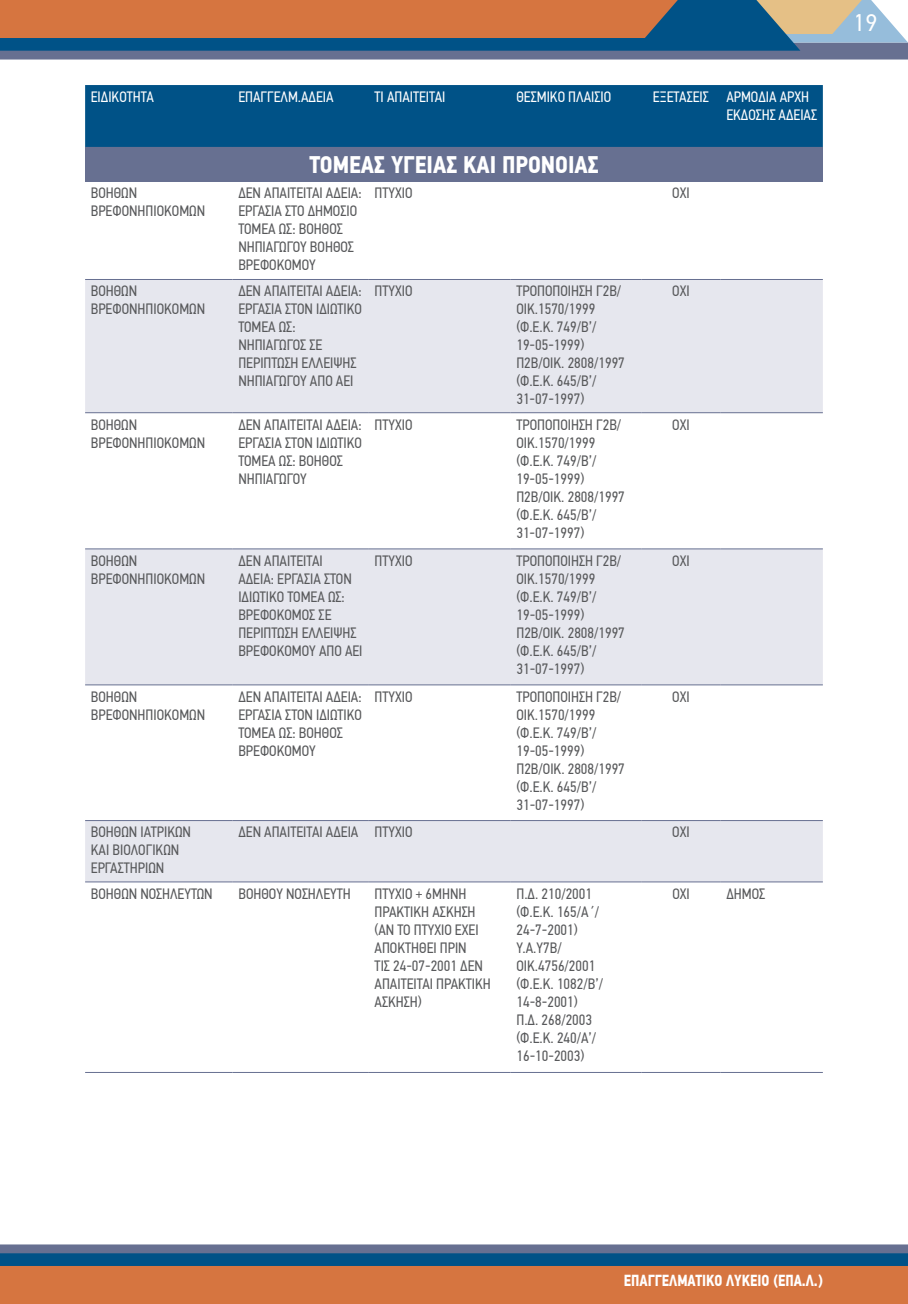
<style>
.page{position:relative;width:908px;height:1304px;background:#fff}
.page>*{position:absolute;margin:0;border:0;box-sizing:border-box;transform-origin:0 0}
.t1{font:700 24px "PF Din Text Cond Pro";color:#fff}
.t2{font:24px "PF Din Text Pro";color:#fff}
.t3{font:700 16px "PF Din Text Cond Pro";color:#fff;scale:.93 1}
.t4{font:15px/18px "PF Din Text Cond Pro";color:#58595b}
.t5{font:15px/18px "PF Din Text Cond Pro";color:#fff}
</style>
<div class="page">
<div style="left:0;top:43px;width:907px;height:17px;background:#677091"></div>
<svg style="left:0;top:0;width:907px;height:51px;background:#8f7466"></svg>
<div style="left:0;top:1244px;width:907px;height:17px;background:#677091"></div>
<svg style="left:0;top:1253px;width:907px;height:51px;background:#a06c52"></svg>
<div style="left:85px;top:85px;width:737px;height:62px;background:#005287"></div>
<div style="left:85px;top:147px;width:737px;height:34px;background:#677091"></div>
<svg style="left:85px;top:280px;width:737px;height:601px;fill:#e6e7ee"></svg>
<hr style="left:85px;top:181px;width:147px;height:1px;background:#677091">
<hr style="left:232px;top:181px;width:137px;height:1px;background:#677091">
<hr style="left:369px;top:181px;width:141px;height:1px;background:#677091">
<hr style="left:510px;top:181px;width:131px;height:1px;background:#677091">
<hr style="left:641px;top:181px;width:79px;height:1px;background:#677091">
<hr style="left:720px;top:181px;width:102px;height:1px;background:#677091">
<hr style="left:85px;top:279px;width:147px;height:1px;background:#677091">
<hr style="left:232px;top:279px;width:137px;height:1px;background:#677091">
<hr style="left:369px;top:279px;width:141px;height:1px;background:#677091">
<hr style="left:510px;top:279px;width:131px;height:1px;background:#677091">
<hr style="left:641px;top:279px;width:79px;height:1px;background:#677091">
<hr style="left:720px;top:279px;width:102px;height:1px;background:#677091">
<hr style="left:85px;top:412px;width:147px;height:1px;background:#677091">
<hr style="left:232px;top:412px;width:137px;height:1px;background:#677091">
<hr style="left:369px;top:412px;width:141px;height:1px;background:#677091">
<hr style="left:510px;top:412px;width:131px;height:1px;background:#677091">
<hr style="left:641px;top:412px;width:79px;height:1px;background:#677091">
<hr style="left:720px;top:412px;width:102px;height:1px;background:#677091">
<hr style="left:85px;top:548px;width:147px;height:1px;background:#677091">
<hr style="left:232px;top:548px;width:137px;height:1px;background:#677091">
<hr style="left:369px;top:548px;width:141px;height:1px;background:#677091">
<hr style="left:510px;top:548px;width:131px;height:1px;background:#677091">
<hr style="left:641px;top:548px;width:79px;height:1px;background:#677091">
<hr style="left:720px;top:548px;width:102px;height:1px;background:#677091">
<hr style="left:85px;top:684px;width:147px;height:1px;background:#677091">
<hr style="left:232px;top:684px;width:137px;height:1px;background:#677091">
<hr style="left:369px;top:684px;width:141px;height:1px;background:#677091">
<hr style="left:510px;top:684px;width:131px;height:1px;background:#677091">
<hr style="left:641px;top:684px;width:79px;height:1px;background:#677091">
<hr style="left:720px;top:684px;width:102px;height:1px;background:#677091">
<hr style="left:85px;top:820px;width:147px;height:1px;background:#677091">
<hr style="left:232px;top:820px;width:137px;height:1px;background:#677091">
<hr style="left:369px;top:820px;width:141px;height:1px;background:#677091">
<hr style="left:510px;top:820px;width:131px;height:1px;background:#677091">
<hr style="left:641px;top:820px;width:79px;height:1px;background:#677091">
<hr style="left:720px;top:820px;width:102px;height:1px;background:#677091">
<hr style="left:85px;top:881px;width:147px;height:1px;background:#677091">
<hr style="left:232px;top:881px;width:137px;height:1px;background:#677091">
<hr style="left:369px;top:881px;width:141px;height:1px;background:#677091">
<hr style="left:510px;top:881px;width:131px;height:1px;background:#677091">
<hr style="left:641px;top:881px;width:79px;height:1px;background:#677091">
<hr style="left:720px;top:881px;width:102px;height:1px;background:#677091">
<hr style="left:85px;top:1072px;width:147px;height:1px;background:#677091">
<hr style="left:232px;top:1072px;width:137px;height:1px;background:#677091">
<hr style="left:369px;top:1072px;width:141px;height:1px;background:#677091">
<hr style="left:510px;top:1072px;width:131px;height:1px;background:#677091">
<hr style="left:641px;top:1072px;width:79px;height:1px;background:#677091">
<hr style="left:720px;top:1072px;width:102px;height:1px;background:#677091">
<p class="t5" style="left:91px;top:88px;width:65px">ΕΙΔΙΚΟΤΗΤΑ</p>
<p class="t5" style="left:238px;top:88px;width:97px">ΕΠΑΓΓΕΛΜ.ΑΔΕΙΑ</p>
<p class="t5" style="left:374px;top:88px;width:72px">ΤΙ ΑΠΑΙΤΕΙΤΑΙ</p>
<p class="t5" style="left:516px;top:88px;width:96px">ΘΕΣΜΙΚΟ ΠΛΑΙΣΙΟ</p>
<p class="t5" style="left:726px;top:88px;width:92px;text-indent:-73px">ΕΞΕΤΑΣΕΙΣ ΑΡΜΟΔΙΑ ΑΡΧΗ<br>ΕΚΔΟΣΗΣ ΑΔΕΙΑΣ</p>
<h1 class="t1" style="left:309px;top:151px;width:290px">ΤΟΜΕΑΣ ΥΓΕΙΑΣ ΚΑΙ ΠΡΟΝΟΙΑΣ</h1>
<p class="t4" style="left:91px;top:184px;width:116px">ΒΟΗΘΩΝ<br>ΒΡΕΦΟΝΗΠΙΟΚΟΜΩΝ</p>
<p class="t4" style="left:238px;top:184px;width:125px">ΔΕΝ ΑΠΑΙΤΕΙΤΑΙ ΑΔΕΙΑ:<br>ΕΡΓΑΣΙΑ ΣΤΟ ΔΗΜΟΣΙΟ<br>ΤΟΜΕΑ ΩΣ: ΒΟΗΘΟΣ<br>ΝΗΠΙΑΓΩΓΟΥ ΒΟΗΘΟΣ<br>ΒΡΕΦΟΚΟΜΟΥ</p>
<p class="t4" style="left:374px;top:184px;width:40px">ΠΤΥΧΙΟ</p>
<p class="t4" style="left:672px;top:184px;width:19px">ΟΧΙ</p>
<p class="t4" style="left:91px;top:282px;width:116px">ΒΟΗΘΩΝ<br>ΒΡΕΦΟΝΗΠΙΟΚΟΜΩΝ</p>
<p class="t4" style="left:238px;top:282px;width:125px">ΔΕΝ ΑΠΑΙΤΕΙΤΑΙ ΑΔΕΙΑ:<br>ΕΡΓΑΣΙΑ ΣΤΟΝ ΙΔΙΩΤΙΚΟ<br>ΤΟΜΕΑ ΩΣ:<br>ΝΗΠΙΑΓΩΓΟΣ ΣΕ<br>ΠΕΡΙΠΤΩΣΗ ΕΛΛΕΙΨΗΣ<br>ΝΗΠΙΑΓΩΓΟΥ ΑΠΟ ΑΕΙ</p>
<p class="t4" style="left:374px;top:282px;width:40px">ΠΤΥΧΙΟ</p>
<p class="t4" style="left:516px;top:282px;width:110px">ΤΡΟΠΟΠΟΊΗΣΗ Γ2Β/<br>ΟΙΚ.1570/1999 (Φ.Ε.Κ. 749/Β’/<br>19-05-1999)<br>Π2Β/ΟΙΚ. 2808/1997 (Φ.Ε.Κ. 645/Β’/<br>31-07-1997)</p>
<p class="t4" style="left:672px;top:282px;width:19px">ΟΧΙ</p>
<p class="t4" style="left:91px;top:416px;width:116px">ΒΟΗΘΩΝ<br>ΒΡΕΦΟΝΗΠΙΟΚΟΜΩΝ</p>
<p class="t4" style="left:238px;top:416px;width:125px">ΔΕΝ ΑΠΑΙΤΕΙΤΑΙ ΑΔΕΙΑ:<br>ΕΡΓΑΣΙΑ ΣΤΟΝ ΙΔΙΩΤΙΚΟ<br>ΤΟΜΕΑ ΩΣ: ΒΟΗΘΟΣ<br>ΝΗΠΙΑΓΩΓΟΥ</p>
<p class="t4" style="left:374px;top:416px;width:40px">ΠΤΥΧΙΟ</p>
<p class="t4" style="left:516px;top:416px;width:110px">ΤΡΟΠΟΠΟΊΗΣΗ Γ2Β/<br>ΟΙΚ.1570/1999 (Φ.Ε.Κ. 749/Β’/<br>19-05-1999)<br>Π2Β/ΟΙΚ. 2808/1997 (Φ.Ε.Κ. 645/Β’/<br>31-07-1997)</p>
<p class="t4" style="left:672px;top:416px;width:19px">ΟΧΙ</p>
<p class="t4" style="left:91px;top:552px;width:116px">ΒΟΗΘΩΝ<br>ΒΡΕΦΟΝΗΠΙΟΚΟΜΩΝ</p>
<p class="t4" style="left:238px;top:552px;width:126px">ΔΕΝ ΑΠΑΙΤΕΙΤΑΙ<br>ΑΔΕΙΑ: ΕΡΓΑΣΙΑ ΣΤΟΝ<br>ΙΔΙΩΤΙΚΟ ΤΟΜΕΑ ΩΣ:<br>ΒΡΕΦΟΚΟΜΟΣ ΣΕ<br>ΠΕΡΙΠΤΩΣΗ ΕΛΛΕΙΨΗΣ<br>ΒΡΕΦΟΚΟΜΟΥ ΑΠΟ ΑΕΙ</p>
<p class="t4" style="left:374px;top:552px;width:40px">ΠΤΥΧΙΟ</p>
<p class="t4" style="left:516px;top:552px;width:110px">ΤΡΟΠΟΠΟΊΗΣΗ Γ2Β/<br>ΟΙΚ.1570/1999 (Φ.Ε.Κ. 749/Β’/<br>19-05-1999)<br>Π2Β/ΟΙΚ. 2808/1997 (Φ.Ε.Κ. 645/Β’/<br>31-07-1997)</p>
<p class="t4" style="left:672px;top:552px;width:19px">ΟΧΙ</p>
<p class="t4" style="left:91px;top:688px;width:116px">ΒΟΗΘΩΝ<br>ΒΡΕΦΟΝΗΠΙΟΚΟΜΩΝ</p>
<p class="t4" style="left:238px;top:688px;width:125px">ΔΕΝ ΑΠΑΙΤΕΙΤΑΙ ΑΔΕΙΑ:<br>ΕΡΓΑΣΙΑ ΣΤΟΝ ΙΔΙΩΤΙΚΟ<br>ΤΟΜΕΑ ΩΣ: ΒΟΗΘΟΣ<br>ΒΡΕΦΟΚΟΜΟΥ</p>
<p class="t4" style="left:374px;top:688px;width:40px">ΠΤΥΧΙΟ</p>
<p class="t4" style="left:516px;top:688px;width:110px">ΤΡΟΠΟΠΟΊΗΣΗ Γ2Β/<br>ΟΙΚ.1570/1999 (Φ.Ε.Κ. 749/Β’/<br>19-05-1999)<br>Π2Β/ΟΙΚ. 2808/1997 (Φ.Ε.Κ. 645/Β’/<br>31-07-1997)</p>
<p class="t4" style="left:672px;top:688px;width:19px">ΟΧΙ</p>
<p class="t4" style="left:91px;top:823px;width:102px">ΒΟΗΘΩΝ ΙΑΤΡΙΚΩΝ<br>ΚΑΙ ΒΙΟΛΟΓΙΚΩΝ<br>ΕΡΓΑΣΤΗΡΙΩΝ</p>
<p class="t4" style="left:238px;top:823px;width:176px">ΔΕΝ ΑΠΑΙΤΕΙΤΑΙ ΑΔΕΙΑ ΠΤΥΧΙΟ</p>
<p class="t4" style="left:672px;top:823px;width:19px">ΟΧΙ</p>
<p class="t4" style="left:91px;top:885px;width:123px">ΒΟΗΘΩΝ ΝΟΣΗΛΕΥΤΩΝ</p>
<p class="t4" style="left:238px;top:885px;width:114px">ΒΟΗΘΟΥ ΝΟΣΗΛΕΥΤΗ</p>
<p class="t4" style="left:374px;top:885px;width:118px">ΠΤΥΧΙΟ + 6ΜΗΝΗ<br>ΠΡΑΚΤΙΚΗ ΑΣΚΗΣΗ (ΑΝ ΤΟ ΠΤΥΧΙΟ ΕΧΕΙ<br>ΑΠΟΚΤΗΘΕΙ ΠΡΙΝ<br>ΤΙΣ 24-07-2001 ΔΕΝ<br>ΑΠΑΙΤΕΙΤΑΙ ΠΡΑΚΤΙΚΗ<br>ΑΣΚΗΣΗ)</p>
<p class="t4" style="left:516px;top:885px;width:88px">Π.Δ. 210/2001 (Φ.Ε.Κ. 165/Α΄/<br>24-7-2001)<br>Υ.Α.Υ7Β/<br>ΟΙΚ.4756/2001 (Φ.Ε.Κ. 1082/Β’/<br>14-8-2001)<br>Π.Δ. 268/2003 (Φ.Ε.Κ. 240/Α’/<br>16-10-2003)</p>
<p class="t4" style="left:672px;top:885px;width:19px">ΟΧΙ</p>
<p class="t4" style="left:726px;top:885px;width:40px">ΔΗΜΟΣ</p>
<h1 class="t2" style="left:853px;top:9px;width:25px">19</h1>
<p class="t3" style="left:623px;top:1271px;width:215px">ΕΠΑΓΓΕΛΜΑΤΙΚΟ ΛΥΚΕΙΟ (ΕΠΑ.Λ.)</p>
</div>
